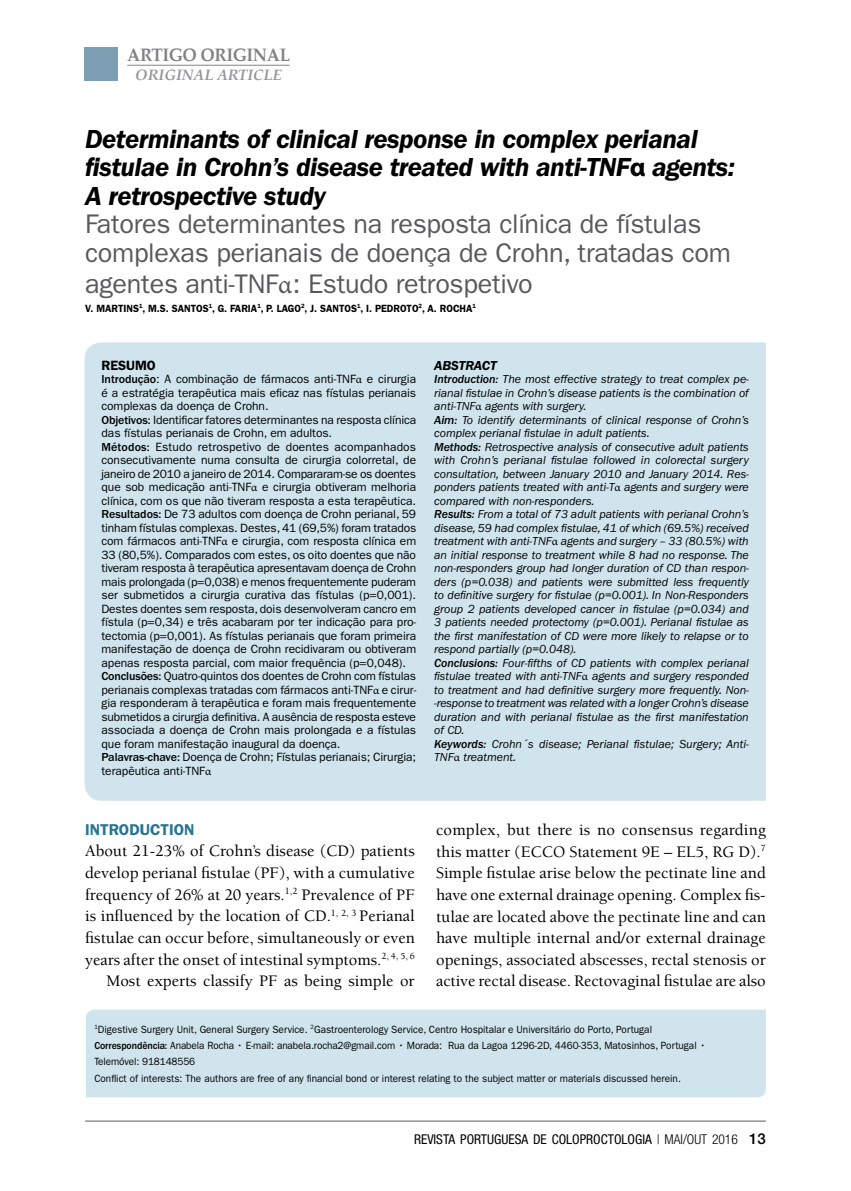
<style>
.page{position:relative;width:851px;height:1191px;background:#fff}
.page>*{position:absolute;margin:0;border:0;box-sizing:border-box;transform-origin:0 0}
.t1{font:27px/28.5px "Franklin Gothic LT";letter-spacing:-.01em;color:#58595b}
.t2{font:italic 600 27px/28.5px "Franklin Gothic LT";letter-spacing:-.02em;color:#000}
.t3{font:700 18px "Palatino";letter-spacing:-.02em;color:#808285;scale:.95 1}
.t4{font:500 16.5px/21.6px "Berkeley";color:#000;text-align:right}
.t5{font:600 15.75px "Franklin Gothic LT";color:#267592}
.t6{font:italic 700 15px "Palatino";color:#939598}
.t7{font:condensed 13.5px "Helvetica Neue";color:#000}
.t8{font:italic 600 13.5px "Franklin Gothic LT";letter-spacing:-.005em;color:#000}
.t9{font:600 13.5px "Franklin Gothic LT";letter-spacing:-.005em;color:#000}
.t10{font:12px/13.5px "Franklin Gothic LT";letter-spacing:-.005em;color:#000}
.t11{font:italic 12px/13.5px "Franklin Gothic LT";letter-spacing:-.005em;color:#000}
.t12{font:10.5px/16.5px "Franklin Gothic LT";color:#000;scale:.95 1}
.t13{font:600 10.5px "Franklin Gothic LT";color:#000;scale:.95 1}
.s1{font-family:"Myriad Pro";font-weight:700;font-style:normal}
.s2{font-family:"Minion Pro"}
.s3{font-weight:500}
.s4{font-family:"Minion Pro";font-style:normal}
.s5{font-weight:300}
.s6{font-weight:500;font-stretch:normal;font-size:15px}
</style>
<div class="page">
<hr style="left:85px;top:1120px;width:680px;height:1px;background:#58595b">
<div style="left:85px;top:47px;width:33px;height:33px;background:#7e9eb4"></div>
<hr style="left:127px;top:65px;width:163px;height:1px;background:#808285">
<div style="left:84px;top:342px;width:681px;height:458px;background:#d0e4ed"></div>
<div style="left:86px;top:1009px;width:679px;height:88px;background:#d0e4ed"></div>
<h2 class="t3" style="left:127px;top:39px;width:173px">ARTIGO ORIGINAL</h2>
<p class="t6" style="left:135px;top:62px;width:148px">ORIGINAL ARTICLE</p>
<h1 class="t2" style="left:85px;top:125px;width:651px">Determinants of clinical response in complex perianal fistulae in Crohn’s disease treated with anti-TNF<span class="s1">α</span> agents:<br>A retrospective study</h1>
<h1 class="t1" style="left:85px;top:210px;width:647px">Fatores determinantes na resposta clínica de fístulas complexas perianais de doença de Crohn, tratadas com</h1>
<h1 class="t1" style="left:85px;top:270px;width:449px">agentes anti-TNF<span class="s2">α</span>: Estudo retrospetivo</h1>
<p class="t13" style="left:85px;top:302px;width:413px">V. MARTINS<sup>1</sup>, M.S. SANTOS<sup>1</sup>, G. FARIA<sup>1</sup>, P. LAGO<sup>2</sup>, J. SANTOS<sup>1</sup>, I. PEDROTO<sup>2</sup>, A. ROCHA<sup>1</sup></p>
<p class="t9" style="left:101px;top:357px;width:56px">RESUMO</p>
<p class="t10" style="left:101px;top:372px;width:316px"><span class="s3">Introdução</span>: A combinação de fármacos anti-TNF<span class="s2">α</span> e cirurgia é a estratégia terapêutica mais eficaz nas fístulas perianais complexas da doença de Crohn.<br><span class="s3">Objetivos:</span> Identificar fatores determinantes na resposta clínica das fístulas perianais de Crohn, em adultos.<br><span class="s3">Métodos:</span> Estudo retrospetivo de doentes acompanhados consecutivamente numa consulta de cirurgia colorretal, de janeiro de 2010 a janeiro de 2014. Compararam-se os doentes que sob medicação anti-TNF<span class="s2">α</span> e cirurgia obtiveram melhoria clínica, com os que não tiveram resposta a esta terapêutica.<br><span class="s3">Resultados:</span> De 73 adultos com doença de Crohn perianal, 59 tinham fístulas complexas. Destes, 41 (69,5%) foram tratados com fármacos anti-TNF<span class="s2">α</span> e cirurgia, com resposta clínica em 33 (80,5%). Comparados com estes, os oito doentes que não tiveram resposta à terapêutica apresentavam doença de Crohn mais prolongada (p=0,038) e menos frequentemente puderam ser submetidos a cirurgia curativa das fístulas (p=0,001).<br>Destes doentes sem resposta, dois desenvolveram cancro em fístula (p=0,34) e três acabaram por ter indicação para pro&shy;tectomia (p=0,001). As fístulas perianais que foram primeira manifestação de doença de Crohn recidivaram ou obtiveram apenas resposta parcial, com maior frequência (p=0,048).<br><span class="s3">Conclusões:</span> Quatro-quintos dos doentes de Crohn com fístulas perianais complexas tratadas com fármacos anti-TNF<span class="s2">α</span> e cirur&shy;gia responderam à terapêutica e foram mais frequentemente submetidos a cirurgia definitiva. A ausência de resposta esteve associada a doença de Crohn mais prolongada e a fístulas que foram manifestação inaugural da doença.<br><span class="s3">Palavras-chave:</span> Doença de Crohn; Fístulas perianais; Cirurgia; terapêutica anti-TNF<span class="s2">α</span></p>
<p class="t8" style="left:434px;top:357px;width:64px">ABSTRACT</p>
<p class="t11" style="left:434px;top:372px;width:316px"><span class="s3">Introduction:</span> The most effective strategy to treat complex pe&shy;rianal fistulae in Crohn’s disease patients is the combination of anti-TNF<span class="s4">α</span> agents with surgery.<br><span class="s3">Aim:</span> To identify determinants of clinical response of Crohn’s complex perianal fistulae in adult patients.<br><span class="s3">Methods:</span> Retrospective analysis of consecutive adult patients with Crohn’s perianal fistulae followed in colorectal surgery consultation, between January 2010 and January 2014. Res&shy;ponders patients treated with anti-T<span class="s4">α</span> agents and surgery were compared with non-responders.<br><span class="s3">Results:</span> From a total of 73 adult patients with perianal Crohn’s disease, 59 had complex fistulae, 41 of which (69.5%) received treatment with anti-TNF<span class="s4">α</span> agents and surgery – 33 (80.5%) with an initial response to treatment while 8 had no response. The non-responders group had longer duration of CD than respon&shy;ders (p=0.038) and patients were submitted less frequently to definitive surgery for fistulae (p=0.001). In Non-Responders group 2 patients developed cancer in fistulae (p=0.034) and 3 patients needed protectomy (p=0.001). Perianal fistulae as the first manifestation of CD were more likely to relapse or to respond partially (p=0.048).<br><span class="s3">Conclusions:</span> Four-fifths of CD patients with complex perianal fistulae treated with anti-TNF<span class="s4">α</span> agents and surgery responded to treatment and had definitive surgery more frequently. Non--response to treatment was related with a longer Crohn’s disease duration and with perianal fistulae as the first manifestation of CD.<br><span class="s3">Keywords:</span> Crohn´s disease; Perianal fistulae; Surgery; Anti-TNF<span class="s4">α</span> treatment.</p>
<h3 class="t5" style="left:85px;top:820px;width:111px">INTRODUCTION</h3>
<p class="t4" style="left:85px;top:841px;width:331px">About 21-23% of Crohn’s disease (CD) patients develop perianal fistulae (PF), with a cumulative frequency of 26% at 20 years.<sup>1,2</sup> Prevalence of PF is influenced by the location of CD.<sup>1,</sup> <sup>2,</sup> <sup>3</sup> Perianal fistulae can occur before, simultaneously or even years after the onset of intestinal symptoms.<sup>2,</sup> <sup>4,</sup> <sup>5,</sup> <sup>6<br></sup>Most experts classify PF as being simple or</p>
<p class="t4" style="left:436px;top:819px;width:331px;text-align:justify">complex, but there is no consensus regarding this matter (ECCO Statement 9E – EL5, RG D).<sup>7<br></sup>Simple fistulae arise below the pectinate line and have one external drainage opening. Complex fis&shy;tulae are located above the pectinate line and can have multiple internal and/or external drainage openings, associated abscesses, rectal stenosis or active rectal disease. Rectovaginal fistulae are also</p>
<p class="t12" style="left:94px;top:1021px;width:645px"><sup>1</sup>Digestive Surgery Unit, General Surgery Service. <sup>2</sup>Gastroenterology Service, Centro Hospitalar e Universitário do Porto, Portugal <span class="s3">Correspondência:</span> Anabela Rocha • E-mail: anabela.rocha2@gmail.com • Morada: Rua da Lagoa 1296-2D, 4460-353, Matosinhos, Portugal • Telemóvel: 918148556<br>Conflict of interests: The authors are free of any financial bond or interest relating to the subject matter or materials discussed herein.</p>
<p class="t7" style="left:414px;top:1131px;width:353px">REVISTA PORTUGUESA DE COLOPROCTOLOGIA <span class="s5">| MAI/OUT 2016</span> <span class="s6">13</span></p>
</div>
